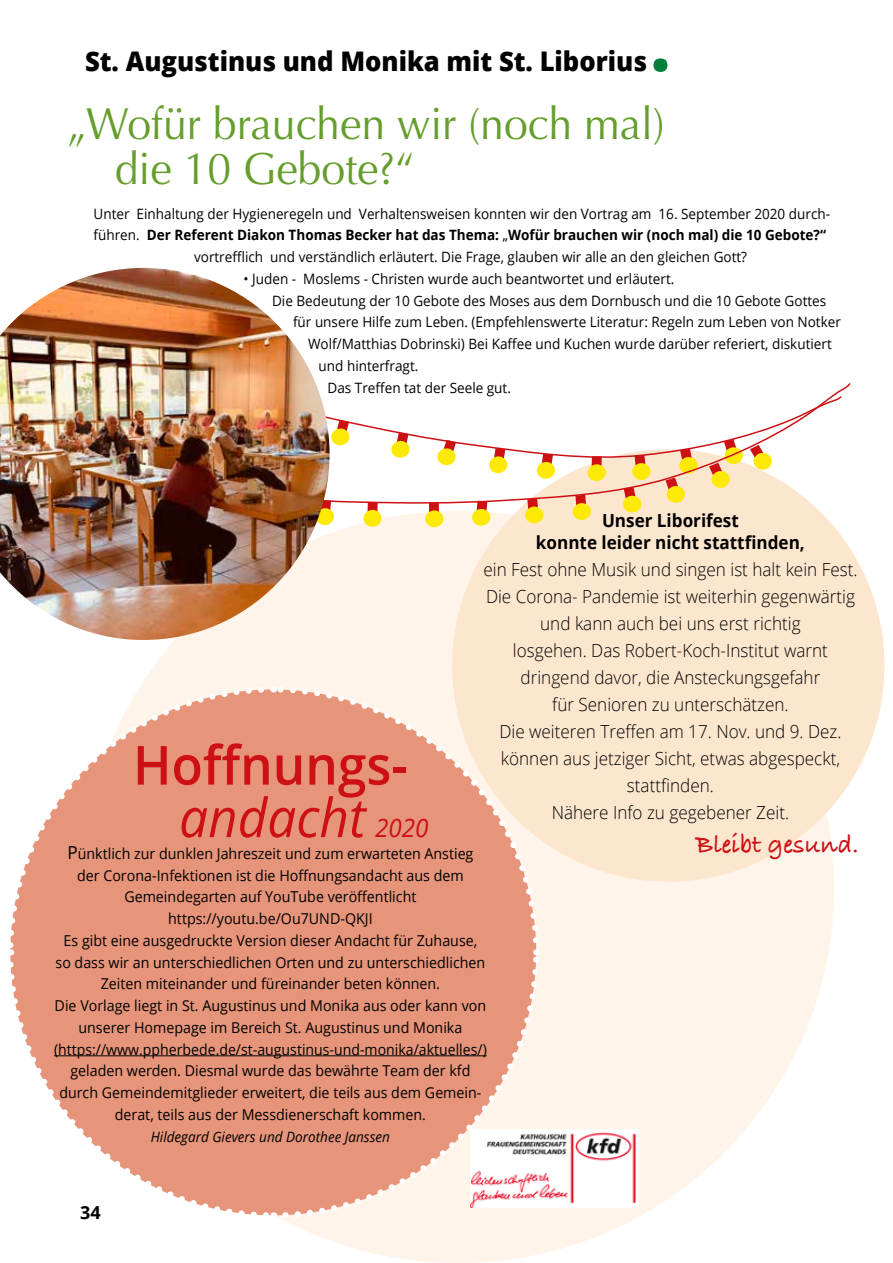
<style>
.page{position:relative;width:893px;height:1263px;background:#fff}
.page>*{position:absolute;margin:0;border:0;box-sizing:border-box;transform-origin:0 0}
.t1{font:800 72px "Open Sans";color:#007f3b;scale:.95 1}
.t2{font:600 54px/52.5px "Open Sans";color:#cd1013;scale:.95 1}
.t3{font:45px/45px "Optima";color:#659e2d;scale:.95 1}
.t4{font:800 27px "Open Sans";color:#000;scale:.95 1}
.t5{font:700 27px "Bradley Hand ITCTT";color:#cd1013;scale:.95 1}
.t6{font:300 18px/27px "Open Sans";color:#000;text-align:center;scale:.95 1}
.t7{font:700 18px/21.8px "Open Sans";color:#000;text-align:center;scale:.95 1}
.t8{font:700 18px "Open Sans";color:#000}
.t9{font:15px/21.8px "Open Sans";color:#000;text-align:center;scale:.95 1}
.t10{font:14.25px "Open Sans";color:#000;scale:.95 1}
.t11{font:700 14.25px "Open Sans";color:#000;scale:.95 1}
.t12{font:italic 14.25px "Open Sans";color:#000;scale:.95 1}
.s1{font-weight:400}
.s2{font-weight:400;font-style:italic}
.s3{font-weight:400;font-style:italic;font-size:25.5px}
.s4{font-size:18px}
</style>
<div class="page">
<div style="left:82px;top:511px;width:752px;height:752px;background:#fef4ea;border-radius:50%"></div>
<div style="left:452px;top:449px;width:432px;height:433px;background:#fde6ce;border-radius:50%"></div>
<svg style="left:330px;top:383px;width:521px;height:122px"></svg>
<svg style="left:330px;top:499px;width:2px;height:12px"></svg>
<div style="left:315px;top:508px;width:19px;height:17px;background:#fcea06;border-radius:50%"></div>
<div style="left:368px;top:503px;width:9px;height:10px;background:#cd1013"></div>
<div style="left:367px;top:502px;width:11px;height:12px;border:2px solid #cd1013"></div>
<div style="left:363px;top:510px;width:19px;height:17px;background:#fcea06;border-radius:50%"></div>
<div style="left:430px;top:503px;width:8px;height:11px;background:#cd1013"></div>
<div style="left:429px;top:502px;width:10px;height:12px;border:2px solid #cd1013"></div>
<div style="left:425px;top:510px;width:18px;height:17px;background:#fcea06;border-radius:50%"></div>
<svg style="left:476px;top:500px;width:12px;height:10px"></svg>
<div style="left:472px;top:509px;width:19px;height:17px;background:#fcea06;border-radius:50%"></div>
<svg style="left:527px;top:498px;width:12px;height:10px"></svg>
<div style="left:525px;top:506px;width:19px;height:18px;background:#fcea06;border-radius:50%"></div>
<svg style="left:575px;top:494px;width:12px;height:11px"></svg>
<div style="left:572px;top:503px;width:19px;height:17px;background:#fcea06;border-radius:50%"></div>
<svg style="left:622px;top:486px;width:20px;height:27px"></svg>
<svg style="left:664px;top:448px;width:34px;height:56px"></svg>
<svg style="left:708px;top:438px;width:65px;height:51px"></svg>
<img style="left:0;top:268px;width:330px;height:372px">
<div style="left:10px;top:689px;width:526px;height:526px;background:#e7957a;border-radius:50%"></div>
<svg style="left:279px;top:952px;width:263px;height:268px"></svg>
<svg style="left:273px;top:687px;width:269px;height:259px"></svg>
<svg style="left:10px;top:687px;width:257px;height:265px"></svg>
<svg style="left:10px;top:958px;width:263px;height:258px"></svg>
<hr style="left:54px;top:1055px;width:433px;height:1px;background:#000">
<img style="left:471px;top:1129px;width:168px;height:78px">
<h3 class="t4" style="left:85px;top:41px;width:593px">St. Augustinus und Monika mit St. Liborius</h3>
<h1 class="t1" style="left:651px;top:-10px;width:22px">.</h1>
<h3 class="t3" style="left:115px;top:102px;width:580px;text-indent:-48px">„Wofür brauchen wir (noch mal) die 10 Gebote?“</h3>
<p class="t10" style="left:94px;top:204px;width:777px">Unter Einhaltung der Hygieneregeln und Verhaltensweisen konnten wir den Vortrag am 16. September 2020 durch-</p>
<p class="t11" style="left:94px;top:225px;width:773px"><span class="s1">führen.</span> Der Referent Diakon Thomas Becker hat das Thema: <span class="s1">„</span>Wofür brauchen wir (noch mal) die 10 Gebote?“</p>
<p class="t10" style="left:194px;top:247px;width:584px">vortrefflich und verständlich erläutert. Die Frage, glauben wir alle an den gleichen Gott?</p>
<p class="t10" style="left:244px;top:269px;width:455px">• Juden - Moslems - Christen wurde auch beantwortet und erläutert.</p>
<p class="t10" style="left:272px;top:291px;width:585px">Die Bedeutung der 10 Gebote des Moses aus dem Dornbusch und die 10 Gebote Gottes</p>
<p class="t10" style="left:293px;top:312px;width:578px">für unsere Hilfe zum Leben. (Empfehlenswerte Literatur: Regeln zum Leben von Notker</p>
<p class="t10" style="left:308px;top:334px;width:553px">Wolf/Matthias Dobrinski) Bei Kaffee und Kuchen wurde darüber referiert, diskutiert</p>
<p class="t10" style="left:319px;top:356px;width:107px">und hinterfragt.</p>
<p class="t10" style="left:328px;top:378px;width:195px">Das Treffen tat der Seele gut.</p>
<p class="t7" style="left:536px;top:509px;width:285px">Unser Liborifest<br>konnte leider nicht stattfinden,</p>
<p class="t6" style="left:483px;top:556px;width:395px">ein Fest ohne Musik und singen ist halt kein Fest.<br>Die Corona- Pandemie ist weiterhin gegenwärtig und kann auch bei uns erst richtig<br>losgehen. Das Robert-Koch-Institut warnt dringend davor, die Ansteckungsgefahr<br>für Senioren zu unterschätzen.<br>Die weiteren Treffen am 17. Nov. und 9. Dez. können aus jetziger Sicht, etwas abgespeckt, stattfinden.<br>Nähere Info zu gegebener Zeit.</p>
<h2 class="t2" style="left:179px;top:738px;width:264px;text-indent:-46px">Hoffnungs&shy;<span class="s2">andacht</span> <span class="s3">2020</span></h2>
<p class="t9" style="left:54px;top:842px;width:457px"><span class="s4">P</span>ünktlich zur dunklen Jahreszeit und zum erwarteten Anstieg<br>der Corona-Infektionen ist die Hoffnungsandacht aus dem Gemeindegarten auf YouTube veröffentlicht https://youtu.be/Ou7UND-QKJI<br>Es gibt eine ausgedruckte Version dieser Andacht für Zuhause, so dass wir an unterschiedlichen Orten und zu unterschiedlichen Zeiten miteinander und füreinander beten können.<br>Die Vorlage liegt in St. Augustinus und Monika aus oder kann von unserer Homepage im Bereich St. Augustinus und Monika (https://www.ppherbede.de/st-augustinus-und-monika/aktuelles/) geladen werden. Diesmal wurde das bewährte Team der kfd durch Gemeindemitglieder erweitert, die teils aus dem Gemein&shy;derat, teils aus der Messdienerschaft kommen.</p>
<p class="t12" style="left:151px;top:1127px;width:253px">Hildegard Gievers und Dorothee Janssen</p>
<h3 class="t5" style="left:696px;top:824px;width:173px">Bleibt gesund.</h3>
<p class="t8" style="left:80px;top:1200px;width:22px">34</p>
</div>
